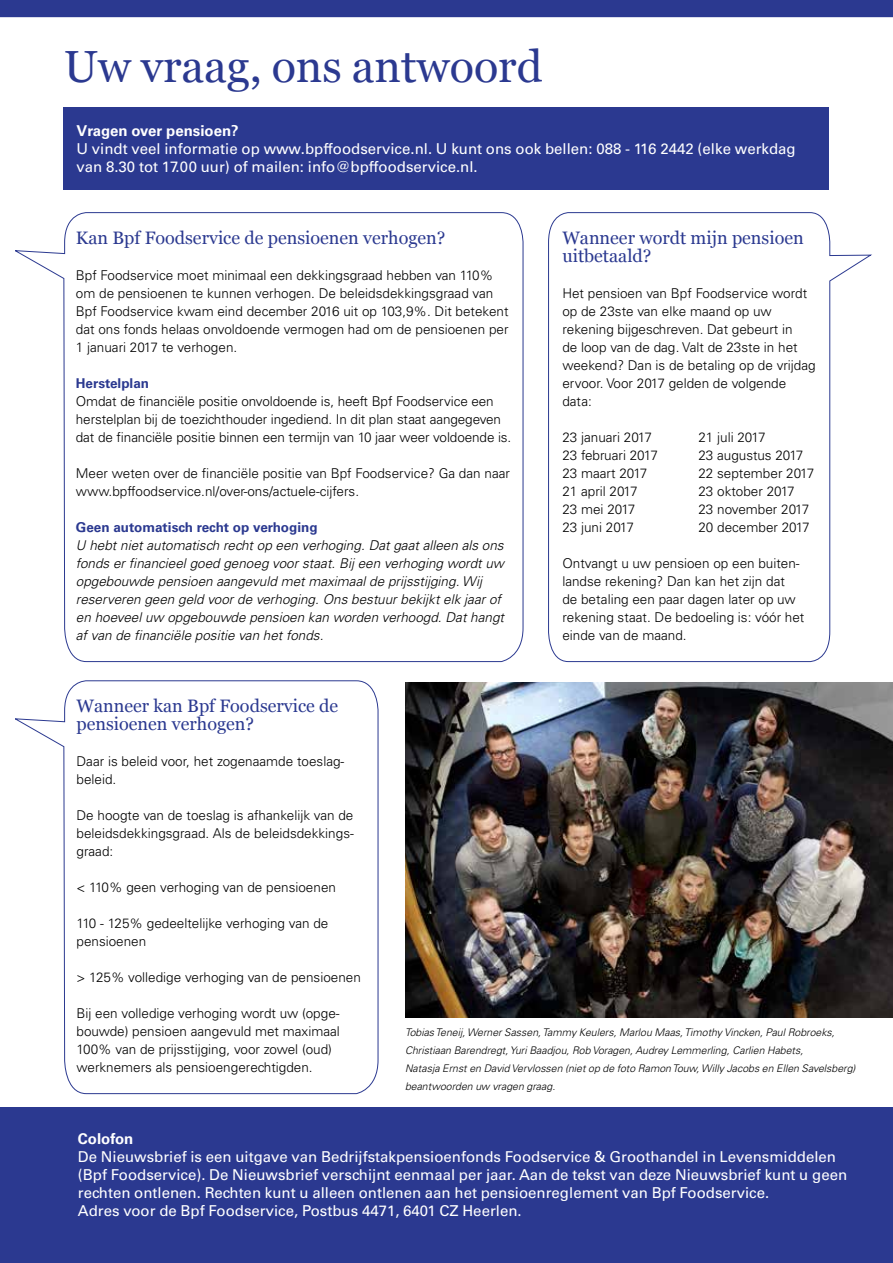
<style>
.page{position:relative;width:893px;height:1263px;background:#fff}
.page>*{position:absolute;margin:0;border:0;box-sizing:border-box;transform-origin:0 0}
.t1{font:45px "Georgia";color:#2b3990}
.t2{font:18px/18px "Georgia";color:#2b3990}
.t3{font:15px/18px "Univers LT Std";color:#fff}
.t4{font:700 15px "Univers LT Std";color:#fff}
.t5{font:300 13.5px/18px "Univers LT Std";color:#000}
.t6{font:italic 300 13.5px/18px "Univers LT Std";color:#000}
.t7{font:700 13.5px "Univers LT Std";color:#2b3990}
.t8{font:italic 300 10.5px/18px "Univers LT Std";color:#000}
</style>
<div class="page">
<div style="left:0;top:1108px;width:893px;height:155px;background:#2b3990"></div>
<div style="left:64px;top:107px;width:765px;height:82px;background:#2b3990"></div>
<svg style="left:548px;top:212px;width:324px;height:450px"></svg>
<svg style="left:15px;top:212px;width:509px;height:450px"></svg>
<img style="left:405px;top:682px;width:488px;height:336px">
<svg style="left:12px;top:680px;width:367px;height:428px"></svg>
<div style="left:0;top:0;width:893px;height:17px;background:#2b3990"></div>
<h1 class="t1" style="left:64px;top:39px;width:480px">Uw vraag, ons antwoord</h1>
<p class="t4" style="left:77px;top:122px;width:164px">Vragen over pensioen?</p>
<p class="t3" style="left:77px;top:140px;width:721px">U vindt veel informatie op www.bpffoodservice.nl. U kunt ons ook bellen: 088 - 116 2442 (elke werkdag van 8.30 tot 17.00 uur) of mailen: info@bpffoodservice.nl.</p>
<h2 class="t2" style="left:76px;top:229px;width:371px">Kan Bpf Foodservice de pensioenen verhogen?</h2>
<p class="t5" style="left:76px;top:266px;width:434px">Bpf Foodservice moet minimaal een dekkingsgraad hebben van 110% om de pensioenen te kunnen verhogen. De beleidsdekkingsgraad van Bpf Foodservice kwam eind december 2016 uit op 103,9%. Dit betekent dat ons fonds helaas onvoldoende vermogen had om de pensioenen per 1 januari 2017 te verhogen.</p>
<p class="t7" style="left:76px;top:375px;width:75px">Herstelplan</p>
<p class="t5" style="left:76px;top:392px;width:437px">Omdat de financiële positie onvoldoende is, heeft Bpf Foodservice een herstelplan bij de toezichthouder ingediend. In dit plan staat aangegeven dat de financiële positie binnen een termijn van 10 jaar weer voldoende is.</p>
<p class="t5" style="left:76px;top:464px;width:436px">Meer weten over de financiële positie van Bpf Foodservice? Ga dan naar www.bpffoodservice.nl/over-ons/actuele-cijfers.</p>
<p class="t7" style="left:76px;top:519px;width:243px">Geen automatisch recht op verhoging</p>
<p class="t6" style="left:76px;top:536px;width:430px">U hebt niet automatisch recht op een verhoging. Dat gaat alleen als ons fonds er financieel goed genoeg voor staat. Bij een verhoging wordt uw opgebouwde pensioen aangevuld met maximaal de prijsstijging. Wij reserveren geen geld voor de verhoging. Ons bestuur bekijkt elk jaar of en hoeveel uw opgebouwde pensioen kan worden verhoogd. Dat hangt af van de financiële positie van het fonds.</p>
<h2 class="t2" style="left:562px;top:229px;width:243px">Wanneer wordt mijn pensioen uitbetaald?</h2>
<p class="t5" style="left:562px;top:284px;width:255px">Het pensioen van Bpf Foodservice wordt op de 23ste van elke maand op uw rekening bijgeschreven. Dat gebeurt in<br>de loop van de dag. Valt de 23ste in het weekend? Dan is de betaling op de vrijdag ervoor. Voor 2017 gelden de volgende data:</p>
<p class="t5" style="left:562px;top:428px;width:91px">23 januari 2017</p>
<p class="t5" style="left:698px;top:428px;width:69px">21 juli 2017</p>
<p class="t5" style="left:562px;top:446px;width:97px">23 februari 2017</p>
<p class="t5" style="left:698px;top:446px;width:107px">23 augustus 2017</p>
<p class="t5" style="left:562px;top:464px;width:87px">23 maart 2017</p>
<p class="t5" style="left:698px;top:464px;width:117px">22 september 2017</p>
<p class="t5" style="left:562px;top:482px;width:77px">21 april 2017</p>
<p class="t5" style="left:698px;top:482px;width:98px">23 oktober 2017</p>
<p class="t5" style="left:562px;top:500px;width:75px">23 mei 2017</p>
<p class="t5" style="left:698px;top:500px;width:112px">23 november 2017</p>
<p class="t5" style="left:562px;top:518px;width:73px">23 juni 2017</p>
<p class="t5" style="left:698px;top:518px;width:113px">20 december 2017</p>
<p class="t5" style="left:562px;top:554px;width:244px">Ontvangt u uw pensioen op een buiten&shy;landse rekening? Dan kan het zijn dat<br>de betaling een paar dagen later op uw rekening staat. De bedoeling is: vóór het einde van de maand.</p>
<h2 class="t2" style="left:77px;top:697px;width:263px">Wanneer kan Bpf Foodservice de pensioenen verhogen?</h2>
<p class="t5" style="left:77px;top:752px;width:269px">Daar is beleid voor, het zogenaamde toeslag&shy;beleid.</p>
<p class="t5" style="left:77px;top:806px;width:279px;text-align:justify">De hoogte van de toeslag is afhankelijk van de beleidsdekkingsgraad. Als de beleidsdekkings&shy;graad:</p>
<p class="t5" style="left:77px;top:878px;width:261px">&lt; 110% geen verhoging van de pensioenen</p>
<p class="t5" style="left:77px;top:914px;width:253px">110 - 125% gedeeltelijke verhoging van de pensioenen</p>
<p class="t5" style="left:77px;top:968px;width:286px">&gt; 125% volledige verhoging van de pensioenen</p>
<p class="t5" style="left:77px;top:1004px;width:265px">Bij een volledige verhoging wordt uw (opge&shy;bouwde) pensioen aangevuld met maximaal 100% van de prijsstijging, voor zowel (oud) werknemers als pensioengerechtigden.</p>
<p class="t8" style="left:405px;top:1023px;width:452px">Tobias Teneij, Werner Sassen, Tammy Keulers, Marlou Maas, Timothy Vincken, Paul Robroeks, Christiaan Barendregt, Yuri Baadjou, Rob Voragen, Audrey Lemmerling, Carlien Habets,<br>Natasja Ernst en David Vervlossen (niet op de foto Ramon Touw, Willy Jacobs en Ellen Savelsberg) beantwoorden uw vragen graag.</p>
<p class="t4" style="left:78px;top:1130px;width:57px">Colofon</p>
<p class="t3" style="left:78px;top:1148px;width:771px">De Nieuwsbrief is een uitgave van Bedrijfstakpensioenfonds Foodservice &amp; Groothandel in Levensmiddelen (Bpf Foodservice). De Nieuwsbrief verschijnt eenmaal per jaar. Aan de tekst van deze Nieuwsbrief kunt u geen rechten ontlenen. Rechten kunt u alleen ontlenen aan het pensioenreglement van Bpf Foodservice.<br>Adres voor de Bpf Foodservice, Postbus 4471, 6401 CZ Heerlen.</p>
</div>
